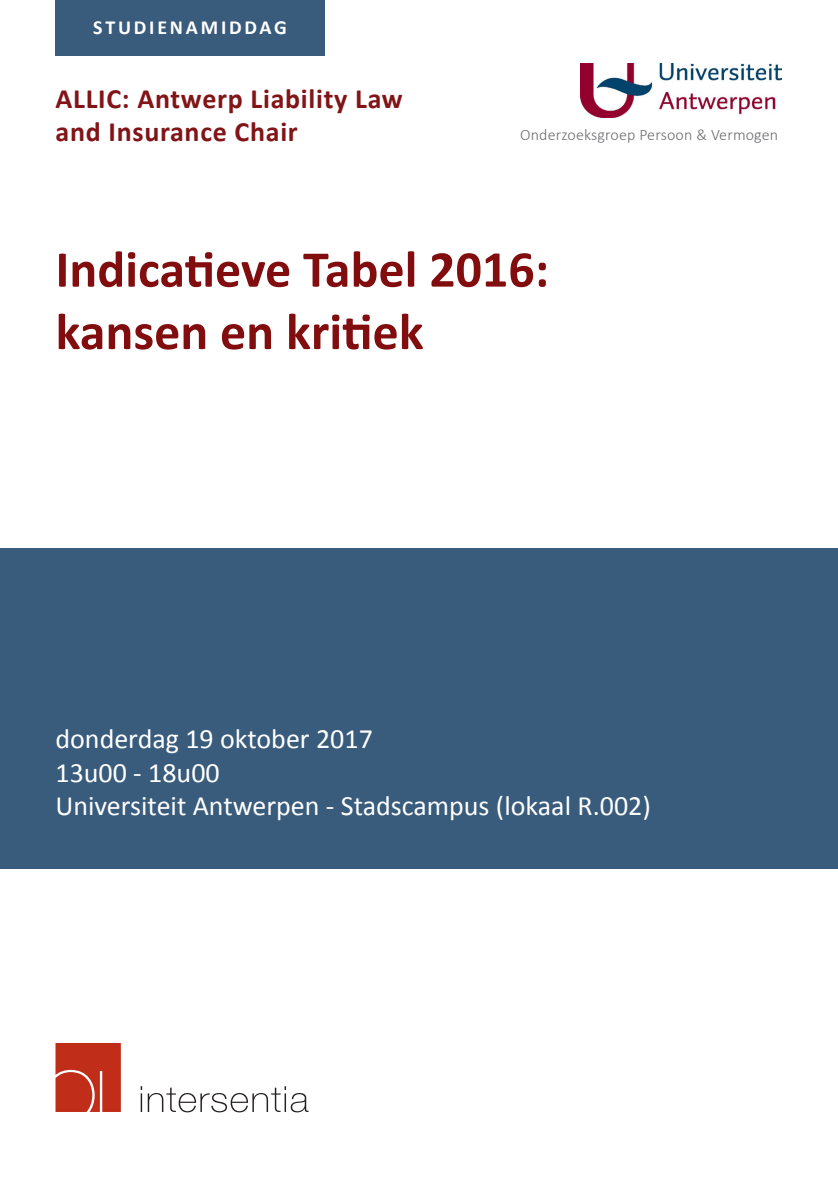
<style>
.page{position:relative;width:838px;height:1190px;background:#fff}
.page>*{position:absolute;margin:0;border:0;box-sizing:border-box;transform-origin:0 0}
.t1{font:700 52px "Calibri";color:#810d0e}
.t2{font:28px "Calibri";color:#fff}
.t3{font:700 28px/33.6px "Calibri";letter-spacing:.025em;color:#811417}
.t4{font:700 20px "Calibri";letter-spacing:.14em;color:#fff}
.t5{font:300 16px "Calibri";letter-spacing:.01em;color:#6c6d70}
</style>
<div class="page">
<div style="left:55px;top:0;width:270px;height:55px;background:#395b7c"></div>
<svg style="left:141px;top:1086px;width:1px;height:26px"></svg>
<svg style="left:148px;top:1086px;width:161px;height:26px"></svg>
<svg style="left:55px;top:1043px;width:66px;height:69px;background:#c43b28"></svg>
<div style="left:0;top:549px;width:838px;height:320px;background:#395b7c"></div>
<img style="left:581px;top:63px;width:200px;height:55px">
<p class="t4" style="left:93px;top:13px;width:195px">STUDIENAMIDDAG</p>
<p class="t3" style="left:55px;top:81px;width:349px">ALLIC: Antwerp Liability Law and Insurance Chair</p>
<p class="t5" style="left:520px;top:125px;width:260px">Onderzoeksgroep Persoon &amp; Vermogen</p>
<p class="t1" style="left:55px;top:233px;width:495px">Indicatieve Tabel 2016:</p>
<p class="t1" style="left:55px;top:295px;width:370px">kansen en kritiek</p>
<p class="t2" style="left:55px;top:719px;width:319px">donderdag 19 oktober 2017</p>
<p class="t2" style="left:55px;top:753px;width:166px">13u00 - 18u00</p>
<p class="t2" style="left:55px;top:786px;width:597px">Universiteit Antwerpen - Stadscampus (lokaal R.002)</p>
</div>
